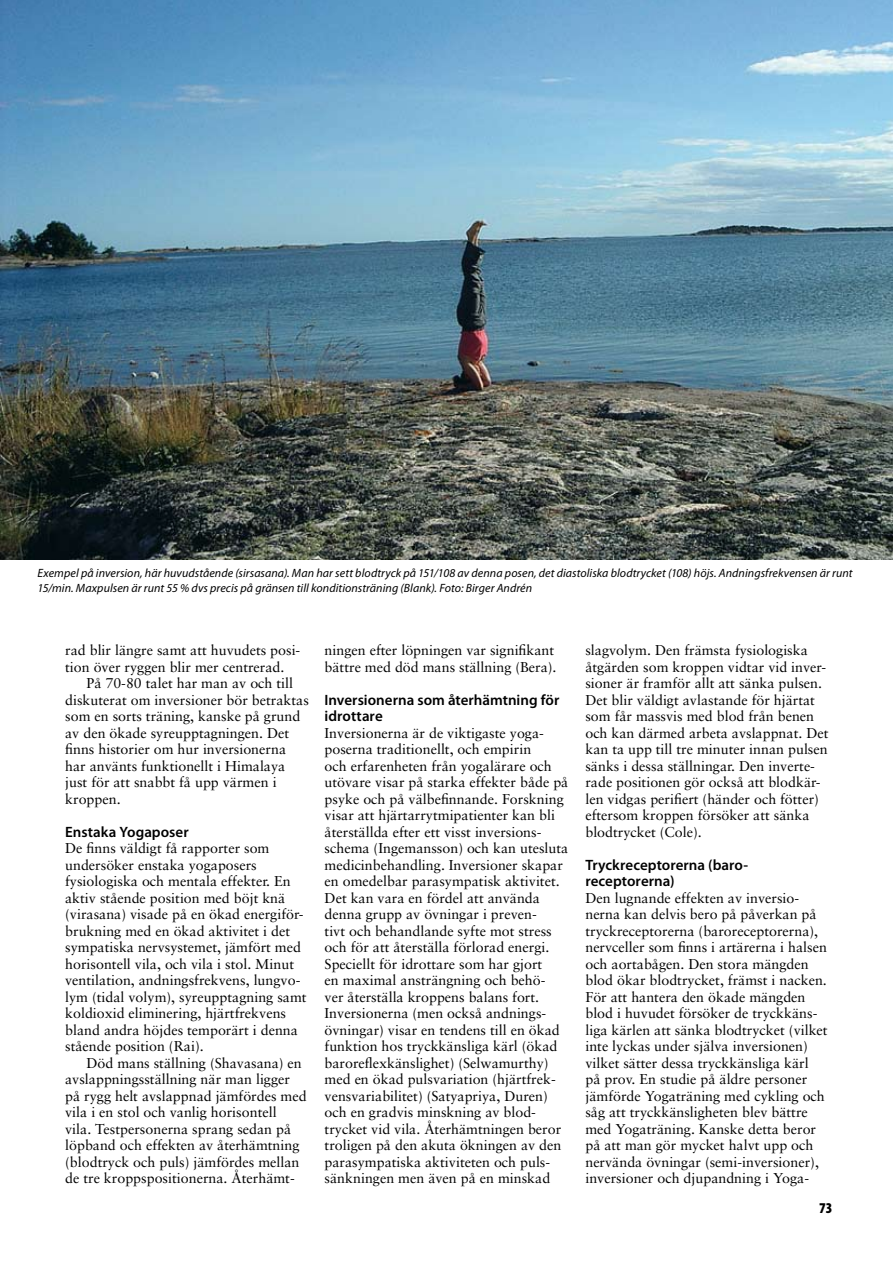
<style>
.page{position:relative;width:893px;height:1263px;background:#fff}
.page>*{position:absolute;margin:0;border:0;box-sizing:border-box;transform-origin:0 0}
.t1{font:600 15px/16.5px "Myriad Pro";color:#000}
.t2{font:900 condensed 15px "Myriad Pro";color:#000}
.t3{font:14.25px/16.5px "Sabon";color:#000}
.t4{font:italic 12px/15px "Myriad Pro";letter-spacing:.005em;color:#000}
</style>
<div class="page">
<img style="left:0;top:0;width:893px;height:560px">
<p class="t4" style="left:37px;top:566px;width:817px">Exempel på inversion, här huvudstående (sirsasana). Man har sett blodtryck på 151/108 av denna posen, det diastoliska blodtrycket (108) höjs. Andningsfrekvensen är runt<br>15/min. Maxpulsen är runt 55 % dvs precis på gränsen till konditionsträning (Blank). Foto: Birger Andrén</p>
<p class="t3" style="left:65px;top:642px;width:237px">rad blir längre samt att huvudets posi&shy;tion över ryggen blir mer centrerad.</p>
<p class="t3" style="left:65px;top:675px;width:245px;text-indent:21px">På 70-80 talet har man av och till diskuterat om inversioner bör betraktas som en sorts träning, kanske på grund av den ökade syreupptagningen. Det finns historier om hur inversionerna har använts funktionellt i Himalaya just för att snabbt få upp värmen i kroppen.</p>
<p class="t1" style="left:65px;top:824px;width:125px">Enstaka Yogaposer</p>
<p class="t3" style="left:65px;top:840px;width:243px">De finns väldigt få rapporter som undersöker enstaka yogaposers fysiologiska och mentala effekter. En aktiv stående position med böjt knä (virasana) visade på en ökad energiför&shy;brukning med en ökad aktivitet i det sympatiska nervsystemet, jämfört med horisontell vila, och vila i stol. Minut ventilation, andningsfrekvens, lungvo&shy;lym (tidal volym), syreupptagning samt koldioxid eliminering, hjärtfrekvens bland andra höjdes temporärt i denna stående position (Rai).</p>
<p class="t3" style="left:65px;top:1054px;width:243px;text-indent:21px">Död mans ställning (Shavasana) en avslappningsställning när man ligger på rygg helt avslappnad jämfördes med vila i en stol och vanlig horisontell<br>vila. Testpersonerna sprang sedan på löpband och effekten av återhämtning (blodtryck och puls) jämfördes mellan de tre kroppspositionerna. Återhämt-</p>
<p class="t3" style="left:325px;top:642px;width:233px">ningen efter löpningen var signifikant bättre med död mans ställning (Bera).</p>
<p class="t1" style="left:325px;top:692px;width:236px">Inversionerna som återhämtning för idrottare</p>
<p class="t3" style="left:325px;top:724px;width:245px">Inversionerna är de viktigaste yoga&shy;poserna traditionellt, och empirin<br>och erfarenheten från yogalärare och utövare visar på starka effekter både på psyke och på välbefinnande. Forskning visar att hjärtarrytmipatienter kan bli återställda efter ett visst inversions&shy;schema (Ingemansson) och kan utesluta medicinbehandling. Inversioner skapar en omedelbar parasympatisk aktivitet.<br>Det kan vara en fördel att använda denna grupp av övningar i preven-<br>tivt och behandlande syfte mot stress och för att återställa förlorad energi.<br>Speciellt för idrottare som har gjort<br>en maximal ansträngning och behö-<br>ver återställa kroppens balans fort.<br>Inversionerna (men också andnings&shy;övningar) visar en tendens till en ökad funktion hos tryckkänsliga kärl (ökad baroreflexkänslighet) (Selwamurthy) med en ökad pulsvariation (hjärtfrek&shy;vensvariabilitet) (Satyapriya, Duren) och en gradvis minskning av blod&shy;trycket vid vila. Återhämtningen beror troligen på den akuta ökningen av den parasympatiska aktiviteten och puls&shy;sänkningen men även på en minskad</p>
<p class="t3" style="left:585px;top:642px;width:245px">slagvolym. Den främsta fysiologiska åtgärden som kroppen vidtar vid inver&shy;sioner är framför allt att sänka pulsen.<br>Det blir väldigt avlastande för hjärtat som får massvis med blod från benen och kan därmed arbeta avslappnat. Det kan ta upp till tre minuter innan pulsen sänks i dessa ställningar. Den inverte&shy;rade positionen gör också att blodkär&shy;len vidgas perifiert (händer och fötter) eftersom kroppen försöker att sänka blodtrycket (Cole).</p>
<p class="t1" style="left:585px;top:857px;width:164px">Tryckreceptorerna (baro&shy;receptorerna)</p>
<p class="t3" style="left:585px;top:889px;width:244px">Den lugnande effekten av inversio&shy;nerna kan delvis bero på påverkan på tryckreceptorerna (baroreceptorerna), nervceller som finns i artärerna i halsen och aortabågen. Den stora mängden blod ökar blodtrycket, främst i nacken.<br>För att hantera den ökade mängden blod i huvudet försöker de tryckkäns&shy;liga kärlen att sänka blodtrycket (vilket inte lyckas under själva inversionen) vilket sätter dessa tryckkänsliga kärl<br>på prov. En studie på äldre personer jämförde Yogaträning med cykling och såg att tryckkänsligheten blev bättre med Yogaträning. Kanske detta beror på att man gör mycket halvt upp och nervända övningar (semi-inversioner), inversioner och djupandning i Yoga-</p>
<p class="t2" style="left:819px;top:1199px;width:15px">73</p>
</div>
